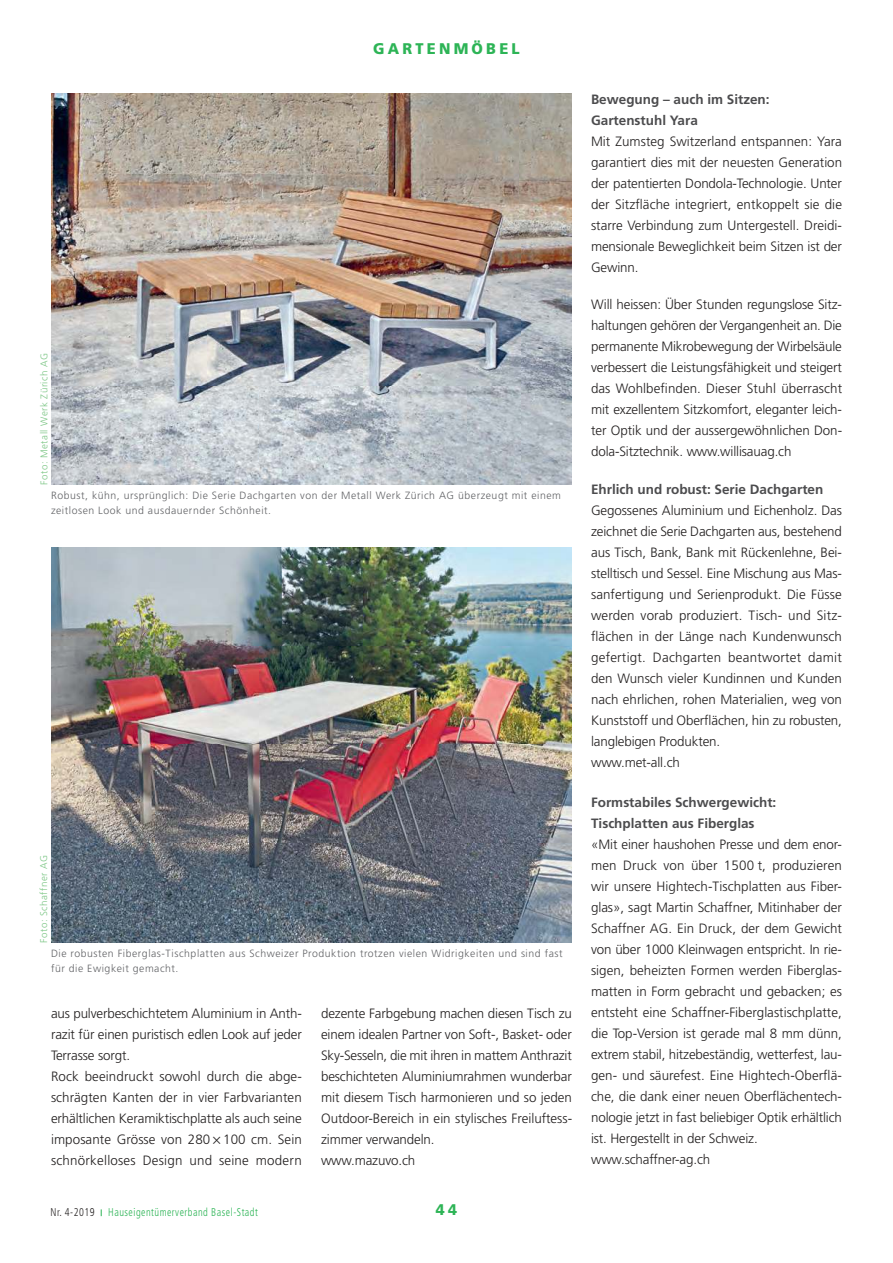
<style>
.page{position:relative;width:893px;height:1263px;background:#fff}
.page>*{position:absolute;margin:0;border:0;box-sizing:border-box;transform-origin:0 0}
.t1{font:900 15.45px "Frutiger LT Std";letter-spacing:.22em;color:#2db456;scale:.95 1}
.t2{font:300 13.5px/21px "Frutiger LT Std";letter-spacing:-.005em;color:#221f1f}
.t3{font:700 13.5px/21px "Frutiger LT Std";color:#4c4c4e}
.t4{font:300 condensed 11.25px "Frutiger LT Std";letter-spacing:.05em;color:#2db456;scale:.9 1}
.t5{font:300 10.5px/15px "Frutiger LT Std";letter-spacing:.05em;color:#626366}
.t6{font:300 9.75px "Frutiger LT Std";letter-spacing:.05em;color:#7cc685}
.s1{color:#221f1f}
</style>
<div class="page">
<img style="left:51px;top:94px;width:521px;height:391px">
<img style="left:51px;top:547px;width:521px;height:396px">
<p class="t6" style="left:39px;top:485px;width:133px;rotate:-90deg">Foto: Metall Werk Zürich AG</p>
<p class="t1" style="left:373px;top:39px;width:156px">GARTENMÖBEL</p>
<p class="t5" style="left:51px;top:488px;width:511px">Robust, kühn, ursprünglich: Die Serie Dachgarten von der Metall Werk Zürich AG überzeugt mit einem zeitlosen Look und ausdauernder Schönheit.</p>
<p class="t6" style="left:39px;top:943px;width:89px;rotate:-90deg">Foto: Schaffner AG</p>
<p class="t5" style="left:51px;top:946px;width:513px">Die robusten Fiberglas-Tischplatten aus Schweizer Produktion trotzen vielen Widrigkeiten und sind fast für die Ewigkeit gemacht.</p>
<p class="t2" style="left:51px;top:1003px;width:252px">aus pulverbeschichtetem Aluminium in Anth&shy;razit für einen puristisch edlen Look auf jeder Terrasse sorgt.<br>Rock beeindruckt sowohl durch die abge&shy;schrägten Kanten der in vier Farbvarianten erhältlichen Keramiktischplatte als auch seine imposante Grösse von 280 ✕ 100 cm. Sein schnörkelloses Design und seine modern</p>
<p class="t2" style="left:321px;top:1003px;width:253px">dezente Farbgebung machen diesen Tisch zu einem idealen Partner von Soft-, Basket- oder Sky-Sesseln, die mit ihren in mattem Anthrazit beschichteten Aluminiumrahmen wunderbar mit diesem Tisch harmonieren und so jeden Outdoor-Bereich in ein stylisches Freiluftess&shy;zimmer verwandeln.<br>www.mazuvo.ch</p>
<p class="t4" style="left:51px;top:1208px;width:232px"><span class="s1">Nr. 4-2019</span> Hauseigentümerverband Basel-Stadt</p>
<p class="t1" style="left:436px;top:1200px;width:24px">44</p>
<p class="t3" style="left:591px;top:90px;width:180px">Bewegung – auch im Sitzen:<br>Gartenstuhl Yara</p>
<p class="t2" style="left:591px;top:131px;width:253px;text-align:justify">Mit Zumsteg Switzerland entspannen: Yara garantiert dies mit der neuesten Generation der patentierten Dondola-Technologie. Unter der Sitzfläche integriert, entkoppelt sie die starre Verbindung zum Untergestell. Dreidi&shy;mensionale Beweglichkeit beim Sitzen ist der Gewinn.</p>
<p class="t2" style="left:591px;top:294px;width:253px;text-align:justify">Will heissen: Über Stunden regungslose Sitz&shy;haltungen gehören der Vergangenheit an. Die permanente Mikrobewegung der Wirbelsäule verbessert die Leistungsfähigkeit und steigert das Wohlbefinden. Dieser Stuhl überrascht mit exzellentem Sitzkomfort, eleganter leich&shy;ter Optik und der aussergewöhnlichen Don&shy;dola-Sitztechnik. www.willisauag.ch</p>
<p class="t3" style="left:591px;top:480px;width:234px">Ehrlich und robust: Serie Dachgarten</p>
<p class="t2" style="left:591px;top:500px;width:252px">Gegossenes Aluminium und Eichenholz. Das zeichnet die Serie Dachgarten aus, bestehend aus Tisch, Bank, Bank mit Rückenlehne, Bei&shy;stelltisch und Sessel. Eine Mischung aus Mas&shy;sanfertigung und Serienprodukt. Die Füsse werden vorab produziert. Tisch- und Sitz&shy;flächen in der Länge nach Kundenwunsch gefertigt. Dachgarten beantwortet damit den Wunsch vieler Kundinnen und Kunden nach ehrlichen, rohen Materialien, weg von Kunststoff und Oberflächen, hin zu robusten, langlebigen Produkten.<br>www.met-all.ch</p>
<p class="t3" style="left:591px;top:793px;width:187px">Formstabiles Schwergewicht:<br>Tischplatten aus Fiberglas</p>
<p class="t2" style="left:591px;top:834px;width:253px">«Mit einer haushohen Presse und dem enor&shy;men Druck von über 1500 t, produzieren wir unsere Hightech-Tischplatten aus Fiber&shy;glas», sagt Martin Schaffner, Mitinhaber der Schaffner AG. Ein Druck, der dem Gewicht von über 1000 Kleinwagen entspricht. In rie&shy;sigen, beheizten Formen werden Fiberglas&shy;matten in Form gebracht und gebacken; es entsteht eine Schaffner-Fiberglastischplatte, die Top-Version ist gerade mal 8 mm dünn, extrem stabil, hitzebeständig, wetterfest, lau&shy;gen- und säurefest. Eine Hightech-Oberflä&shy;che, die dank einer neuen Oberflächentech&shy;nologie jetzt in fast beliebiger Optik erhältlich ist. Hergestellt in der Schweiz. www.schaffner-ag.ch</p>
</div>
